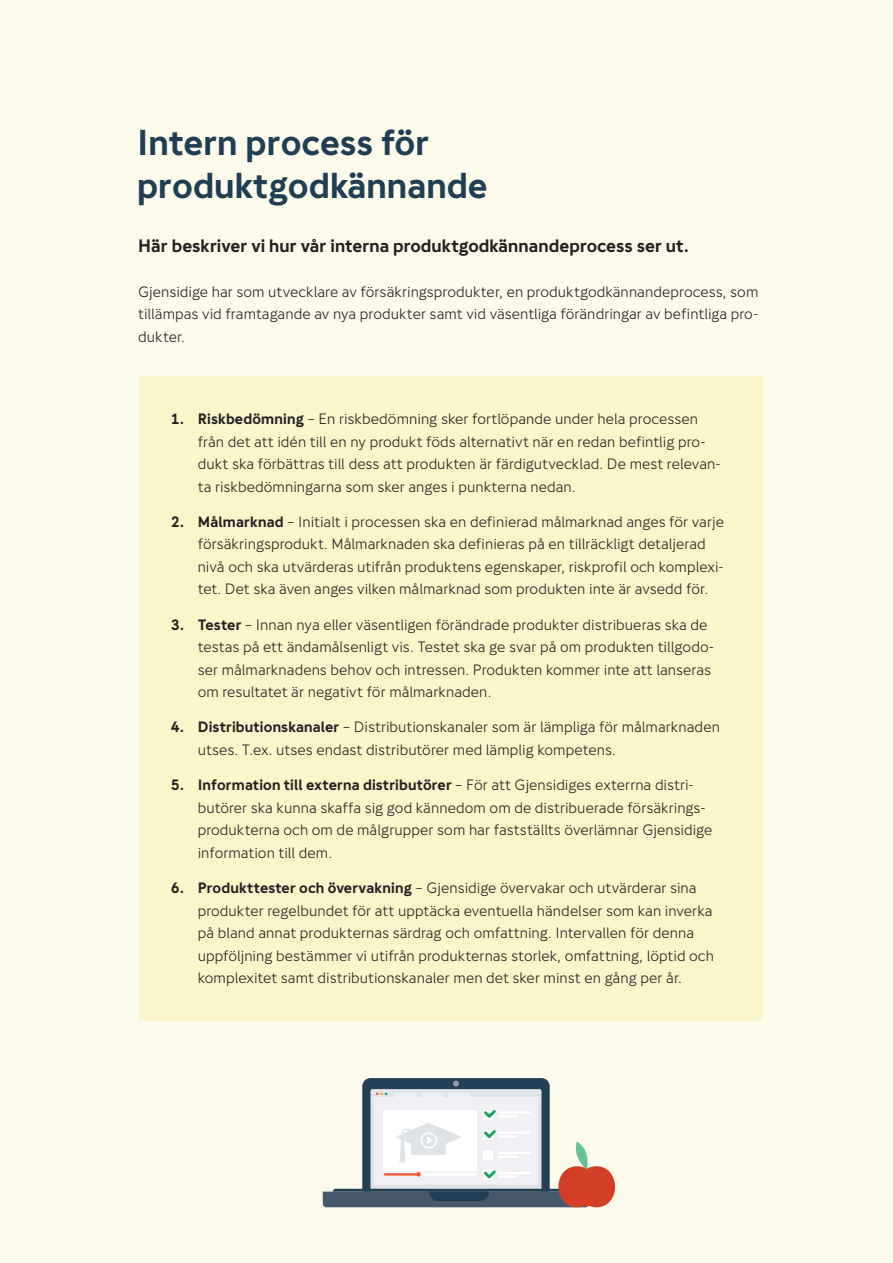
<style>
.page{position:relative;width:893px;height:1263px;background:#fdfbec}
.page>*{position:absolute;margin:0;border:0;box-sizing:border-box;transform-origin:0 0}
.t1{font:700 36px/43.2px "Gjensidige Sans";color:#203e53}
.t2{font:700 18px "Gjensidige Sans";color:#231f20}
.t3{font:15px/22.5px "Gjensidige Sans";color:#231f20}
.s1{font-weight:700}
</style>
<div class="page">
<div style="left:138px;top:376px;width:624px;height:644px;background:#fbf5cc"></div>
<svg style="left:323px;top:1078px;width:292px;height:129px"></svg>
<p class="t1" style="left:137px;top:120px;width:352px">Intern process för produktgodkännande</p>
<p class="t2" style="left:138px;top:235px;width:552px">Här beskriver vi hur vår interna produktgodkännandeprocess ser ut.</p>
<p class="t3" style="left:138px;top:280px;width:622px;text-align:justify">Gjensidige har som utvecklare av försäkringsprodukter, en produktgodkännandeprocess, som tillämpas vid framtagande av nya produkter samt vid väsentliga förändringar av befintliga pro&shy;dukter.</p>
<p class="t3" style="left:198px;top:407px;width:524px;text-indent:-27px"><span class="s1">1. Riskbedömning</span> – En riskbedömning sker fortlöpande under hela processen från det att idén till en ny produkt föds alternativt när en redan befintlig pro&shy;dukt ska förbättras till dess att produkten är färdigutvecklad. De mest relevan&shy;ta riskbedömningarna som sker anges i punkterna nedan.</p>
<p class="t3" style="left:198px;top:510px;width:528px;text-indent:-27px"><span class="s1">2. Målmarknad</span> – Initialt i processen ska en definierad målmarknad anges för varje försäkringsprodukt. Målmarknaden ska definieras på en tillräckligt detaljerad nivå och ska utvärderas utifrån produktens egenskaper, riskprofil och komplexi&shy;tet. Det ska även anges vilken målmarknad som produkten inte är avsedd för.</p>
<p class="t3" style="left:198px;top:613px;width:518px;text-indent:-27px"><span class="s1">3. Tester</span> – Innan nya eller väsentligen förändrade produkter distribueras ska de testas på ett ändamålsenligt vis. Testet ska ge svar på om produkten tillgodo&shy;ser målmarknadens behov och intressen. Produkten kommer inte att lanseras om resultatet är negativt för målmarknaden.</p>
<p class="t3" style="left:198px;top:716px;width:524px;text-indent:-27px"><span class="s1">4. Distributionskanaler</span> – Distributionskanaler som är lämpliga för målmarknaden utses. T.ex. utses endast distributörer med lämplig kompetens.</p>
<p class="t3" style="left:198px;top:774px;width:516px;text-indent:-27px"><span class="s1">5. Information till externa distributörer</span> – För att Gjensidiges exterrna distri&shy;butörer ska kunna skaffa sig god kännedom om de distribuerade försäkrings&shy;produkterna och om de målgrupper som har fastställts överlämnar Gjensidige information till dem.</p>
<p class="t3" style="left:198px;top:876px;width:518px;text-indent:-27px"><span class="s1">6. Produkttester och övervakning</span> – Gjensidige övervakar och utvärderar sina produkter regelbundet för att upptäcka eventuella händelser som kan inverka på bland annat produkternas särdrag och omfattning. Intervallen för denna uppföljning bestämmer vi utifrån produkternas storlek, omfattning, löptid och komplexitet samt distributionskanaler men det sker minst en gång per år.</p>
</div>
